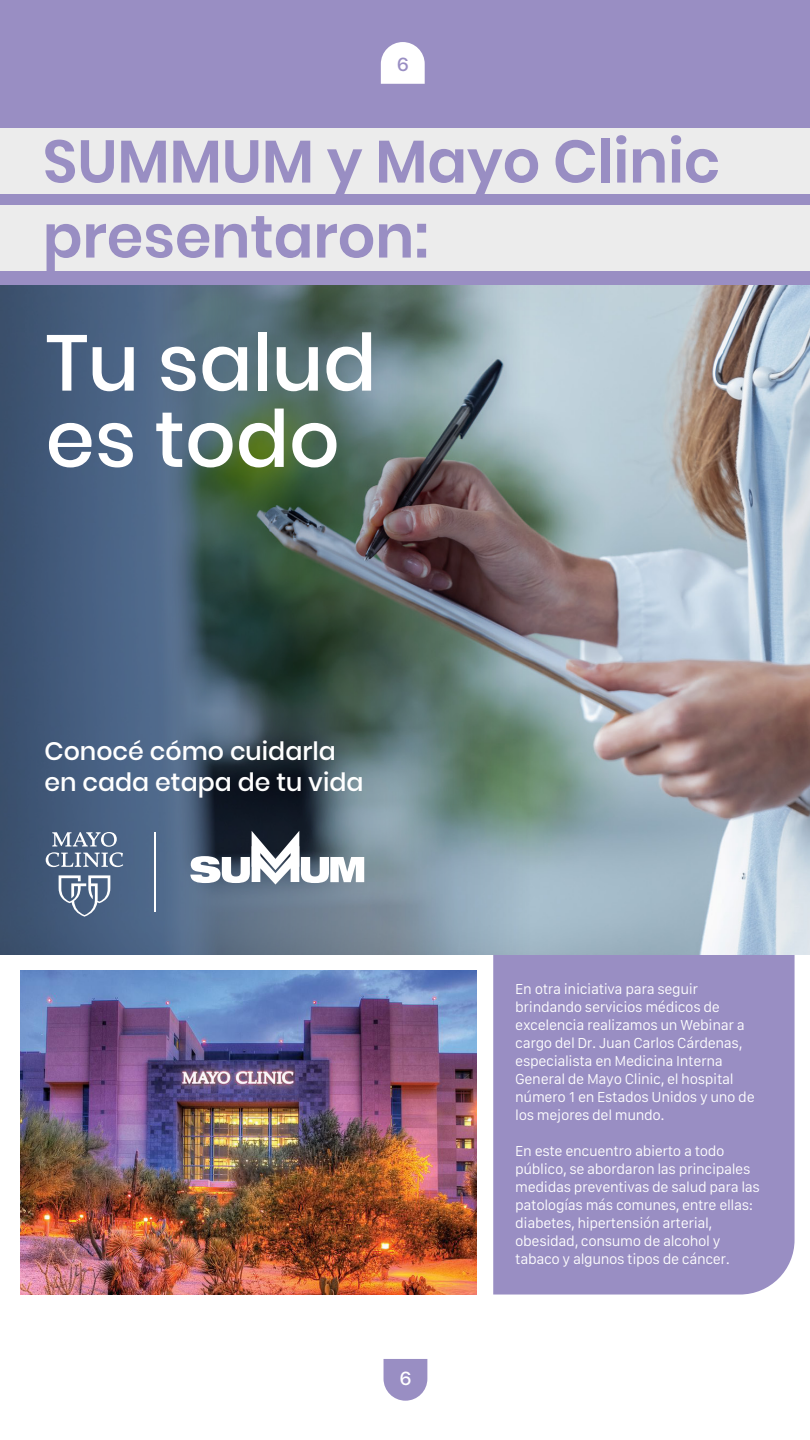
<style>
.page{position:relative;width:810px;height:1440px;background:#fff}
.page>*{position:absolute;margin:0;border:0;box-sizing:border-box;transform-origin:0 0}
.t1{font:500 78.9px/76.3px "Poppins";color:#fff}
.t2{font:600 60px/75px "Poppins";color:#998ec3}
.t3{font:500 25.28px/30.3px "Poppins";color:#fff}
.t4{font:500 18.75px "SF Pro Display";color:#998ec3}
.t5{font:500 18.75px "SF Pro Display";color:#fff}
.t6{font:300 15px/18px "SF Compact Text";letter-spacing:-.025em;color:#fff}
</style>
<div class="page">
<div style="left:0;top:0;width:810px;height:295px;background:#998ec3"></div>
<svg style="left:381px;top:42px;width:44px;height:42px;background:#f2f0f7"></svg>
<div style="left:0;top:206px;width:810px;height:65px;background:#ececec"></div>
<div style="left:0;top:128px;width:810px;height:65px;background:#ececec"></div>
<svg style="left:384px;top:1359px;width:43px;height:42px;background:#a49ac9"></svg>
<img style="left:20px;top:970px;width:457px;height:325px">
<div style="left:493px;top:955px;width:302px;height:340px;background:#998ec3"></div>
<img style="left:644px;top:286px;width:166px;height:669px">
<img style="left:0;top:286px;width:644px;height:669px">
<svg style="left:46px;top:832px;width:77px;height:85px;background:#687b96"></svg>
<hr style="left:154px;top:832px;width:2px;height:79px;background:#fff">
<svg style="left:190px;top:831px;width:174px;height:54px"></svg>
<p class="t4" style="left:397px;top:51px;width:13px">6</p>
<h2 class="t2" style="left:43px;top:124px;width:679px">SUMMUM y Mayo Clinic presentaron:</h2>
<h1 class="t1" style="left:46px;top:325px;width:332px">Tu salud es todo</h1>
<h3 class="t3" style="left:44px;top:736px;width:321px">Conocé cómo cuidarla en cada etapa de tu vida</h3>
<p class="t5" style="left:400px;top:1365px;width:13px">6</p>
<p class="t6" style="left:515px;top:979px;width:241px">En otra iniciativa para seguir brindando servicios médicos de excelencia realizamos un Webinar a cargo del Dr. Juan Carlos Cárdenas, especialista en Medicina Interna<br>General de Mayo Clinic, el hospital número 1 en Estados Unidos y uno de los mejores del mundo.</p>
<p class="t6" style="left:515px;top:1141px;width:246px">En este encuentro abierto a todo público, se abordaron las principales medidas preventivas de salud para las patologías más comunes, entre ellas: diabetes, hipertensión arterial, obesidad, consumo de alcohol y tabaco y algunos tipos de cáncer.</p>
</div>
